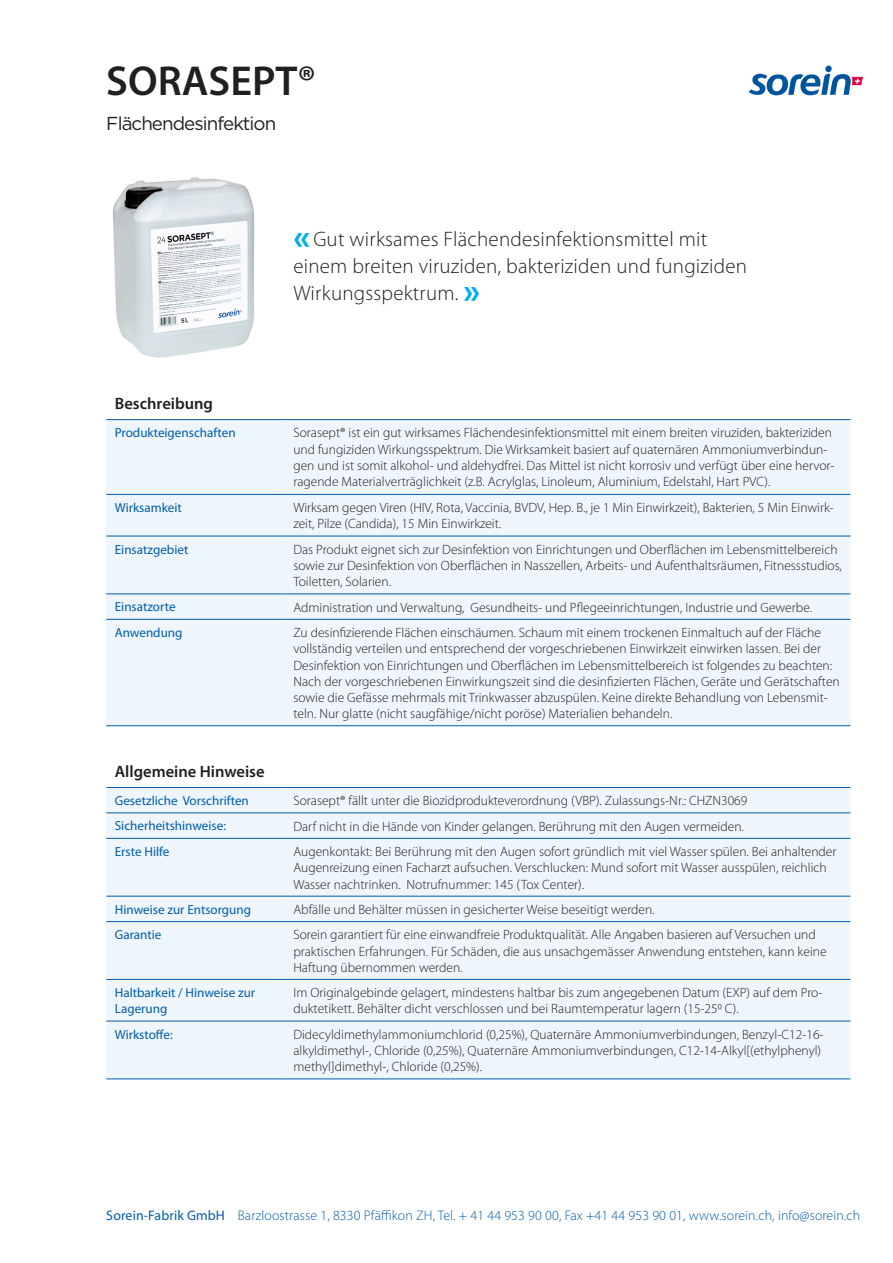
<style>
.page{position:relative;width:893px;height:1263px;background:#fff}
.page>*{position:absolute;margin:0;border:0;box-sizing:border-box;transform-origin:0 0}
._01_Titel_28_sb{font:600 42px "Myriad Pro";color:#231f20}
._05_Quote_14_light{font:300 21px/27px "Myriad Pro";letter-spacing:.01em;color:#231f20}
.t1{font:18.75px "Gotham";letter-spacing:-.05em;color:#231f20}
._03_Titel_Tab_11_sb{font:600 16.5px "Myriad Pro";color:#231f20}
.t2{font:300 13.8px "Myriad Pro";letter-spacing:.01em;color:#015dab}
._04_Tabelle_9_light{font:300 13.5px/16.2px "Myriad Pro";color:#231f20}
._04_Tabelle_9_sb{font:13.2px/15.8px "Myriad Pro";color:#015dab}
.s1{font-weight:700;font-size:36px;color:#00aeef}
.s2{font-weight:400}
</style>
<div class="page">
<img style="left:749px;top:66px;width:113px;height:29px">
<div style="left:106px;top:420px;width:744px;height:305px;background:#eef5fb"></div>
<hr style="left:106px;top:419px;width:179px;height:1px;background:#015dab">
<hr style="left:285px;top:419px;width:565px;height:1px;background:#015dab">
<hr style="left:106px;top:494px;width:179px;height:1px;background:#015dab">
<hr style="left:285px;top:494px;width:565px;height:1px;background:#015dab">
<hr style="left:106px;top:536px;width:179px;height:1px;background:#015dab">
<hr style="left:285px;top:536px;width:565px;height:1px;background:#015dab">
<hr style="left:106px;top:594px;width:179px;height:1px;background:#015dab">
<hr style="left:285px;top:594px;width:565px;height:1px;background:#015dab">
<hr style="left:106px;top:619px;width:179px;height:1px;background:#015dab">
<hr style="left:285px;top:619px;width:565px;height:1px;background:#015dab">
<hr style="left:106px;top:725px;width:179px;height:1px;background:#015dab">
<hr style="left:285px;top:725px;width:565px;height:1px;background:#015dab">
<div style="left:106px;top:788px;width:744px;height:291px;background:#eef5fb"></div>
<hr style="left:106px;top:787px;width:179px;height:1px;background:#015dab">
<hr style="left:285px;top:787px;width:565px;height:1px;background:#015dab">
<hr style="left:106px;top:813px;width:179px;height:1px;background:#015dab">
<hr style="left:285px;top:813px;width:565px;height:1px;background:#015dab">
<hr style="left:106px;top:838px;width:179px;height:1px;background:#015dab">
<hr style="left:285px;top:838px;width:565px;height:1px;background:#015dab">
<hr style="left:106px;top:896px;width:179px;height:1px;background:#015dab">
<hr style="left:285px;top:896px;width:565px;height:1px;background:#015dab">
<hr style="left:106px;top:921px;width:179px;height:1px;background:#015dab">
<hr style="left:285px;top:921px;width:565px;height:1px;background:#015dab">
<hr style="left:106px;top:979px;width:179px;height:1px;background:#015dab">
<hr style="left:285px;top:979px;width:565px;height:1px;background:#015dab">
<hr style="left:106px;top:1021px;width:179px;height:1px;background:#015dab">
<hr style="left:285px;top:1021px;width:565px;height:1px;background:#015dab">
<hr style="left:106px;top:1079px;width:179px;height:1px;background:#015dab">
<hr style="left:285px;top:1079px;width:565px;height:1px;background:#015dab">
<img style="left:112px;top:177px;width:143px;height:181px">
<p class="_01_Titel_28_sb" style="left:106px;top:54px;width:211px">SORASEPT®</p>
<p class="t1" style="left:106px;top:111px;width:171px">Flächendesinfektion</p>
<p class="_05_Quote_14_light" style="left:293px;top:226px;width:455px"><span class="s1">«</span>Gut wirksames Flächendesinfektionsmittel mit einem breiten viruziden, bakteriziden und fungiziden<br>Wirkungsspektrum. <span class="s1">»</span></p>
<p class="_03_Titel_Tab_11_sb" style="left:115px;top:393px;width:100px">Beschreibung</p>
<p class="_04_Tabelle_9_sb" style="left:115px;top:425px;width:122px">Produkteigenschaften</p>
<p class="_04_Tabelle_9_light" style="left:293px;top:425px;width:543px">Sorasept® ist ein gut wirksames Flächendesinfektionsmittel mit einem breiten viruziden, bakteriziden und fungiziden Wirkungsspektrum. Die Wirksamkeit basiert auf quaternären Ammoniumverbindun&shy;gen und ist somit alkohol- und aldehydfrei. Das Mittel ist nicht korrosiv und verfügt über eine hervor&shy;ragende Materialverträglichkeit (z.B. Acrylglas, Linoleum, Aluminium, Edelstahl, Hart PVC).</p>
<p class="_04_Tabelle_9_sb" style="left:115px;top:499px;width:69px">Wirksamkeit</p>
<p class="_04_Tabelle_9_light" style="left:293px;top:499px;width:542px">Wirksam gegen Viren (HIV, Rota, Vaccinia, BVDV, Hep. B., je 1 Min Einwirkzeit), Bakterien, 5 Min Einwirk&shy;zeit, Pilze (Candida), 15 Min Einwirkzeit.</p>
<p class="_04_Tabelle_9_sb" style="left:115px;top:541px;width:75px">Einsatzgebiet</p>
<p class="_04_Tabelle_9_light" style="left:293px;top:541px;width:550px">Das Produkt eignet sich zur Desinfektion von Einrichtungen und Oberflächen im Lebensmittelbereich sowie zur Desinfektion von Oberflächen in Nasszellen, Arbeits- und Aufenthaltsräumen, Fitnessstudios,<br>Toiletten, Solarien.</p>
<p class="_04_Tabelle_9_sb" style="left:115px;top:599px;width:62px">Einsatzorte</p>
<p class="_04_Tabelle_9_light" style="left:293px;top:599px;width:520px">Administration und Verwaltung, Gesundheits- und Pflegeeinrichtungen, Industrie und Gewerbe.</p>
<p class="_04_Tabelle_9_sb" style="left:115px;top:624px;width:69px">Anwendung</p>
<p class="_04_Tabelle_9_light" style="left:293px;top:624px;width:548px">Zu desinfizierende Flächen einschäumen. Schaum mit einem trockenen Einmaltuch auf der Fläche vollständig verteilen und entsprechend der vorgeschriebenen Einwirkzeit einwirken lassen. Bei der Desinfektion von Einrichtungen und Oberflächen im Lebensmittelbereich ist folgendes zu beachten:<br>Nach der vorgeschriebenen Einwirkungszeit sind die desinfizierten Flächen, Geräte und Gerätschaften sowie die Gefässe mehrmals mit Trinkwasser abzuspülen. Keine direkte Behandlung von Lebensmit&shy;teln. Nur glatte (nicht saugfähige/nicht poröse) Materialien behandeln.</p>
<p class="_03_Titel_Tab_11_sb" style="left:115px;top:761px;width:151px">Allgemeine Hinweise</p>
<p class="_04_Tabelle_9_sb" style="left:115px;top:792px;width:136px">Gesetzliche Vorschriften</p>
<p class="_04_Tabelle_9_light" style="left:293px;top:792px;width:456px">Sorasept® fällt unter die Biozidprodukteverordnung (VBP). Zulassungs-Nr.: CHZN3069</p>
<p class="_04_Tabelle_9_sb" style="left:115px;top:818px;width:113px">Sicherheitshinweise:</p>
<p class="_04_Tabelle_9_light" style="left:293px;top:818px;width:452px">Darf nicht in die Hände von Kinder gelangen. Berührung mit den Augen vermeiden.</p>
<p class="_04_Tabelle_9_sb" style="left:115px;top:843px;width:56px">Erste Hilfe</p>
<p class="_04_Tabelle_9_light" style="left:293px;top:843px;width:544px">Augenkontakt: Bei Berührung mit den Augen sofort gründlich mit viel Wasser spülen. Bei anhaltender<br>Augenreizung einen Facharzt aufsuchen. Verschlucken: Mund sofort mit Wasser ausspülen, reichlich<br>Wasser nachtrinken. Notrufnummer: 145 (Tox Center).</p>
<p class="_04_Tabelle_9_sb" style="left:115px;top:901px;width:138px">Hinweise zur Entsorgung</p>
<p class="_04_Tabelle_9_light" style="left:293px;top:901px;width:363px">Abfälle und Behälter müssen in gesicherter Weise beseitigt werden.</p>
<p class="_04_Tabelle_9_sb" style="left:115px;top:926px;width:48px">Garantie</p>
<p class="_04_Tabelle_9_light" style="left:293px;top:927px;width:535px">Sorein garantiert für eine einwandfreie Produktqualität. Alle Angaben basieren auf Versuchen und praktischen Erfahrungen. Für Schäden, die aus unsachgemässer Anwendung entstehen, kann keine<br>Haftung übernommen werden.</p>
<p class="_04_Tabelle_9_sb" style="left:115px;top:984px;width:142px">Haltbarkeit / Hinweise zur<br>Lagerung</p>
<p class="_04_Tabelle_9_light" style="left:293px;top:984px;width:531px">Im Originalgebinde gelagert, mindestens haltbar bis zum angegebenen Datum (EXP) auf dem Pro&shy;duktetikett. Behälter dicht verschlossen und bei Raumtemperatur lagern (15-250 C).</p>
<p class="_04_Tabelle_9_sb" style="left:115px;top:1026px;width:59px">Wirkstoffe:</p>
<p class="_04_Tabelle_9_light" style="left:293px;top:1026px;width:532px">Didecyldimethylammoniumchlorid (0,25%), Quaternäre Ammoniumverbindungen, Benzyl-C12-16- alkyldimethyl-, Chloride (0,25%), Quaternäre Ammoniumverbindungen, C12-14-Alkyl[(ethylphenyl) methyl]dimethyl-, Chloride (0,25%).</p>
<p class="t2" style="left:106px;top:1207px;width:755px"><span class="s2">Sorein-Fabrik GmbH</span> Barzloostrasse 1, 8330 Pfäffikon ZH, Tel. + 41 44 953 90 00, Fax +41 44 953 90 01, www.sorein.ch, info@sorein.ch</p>
</div>
